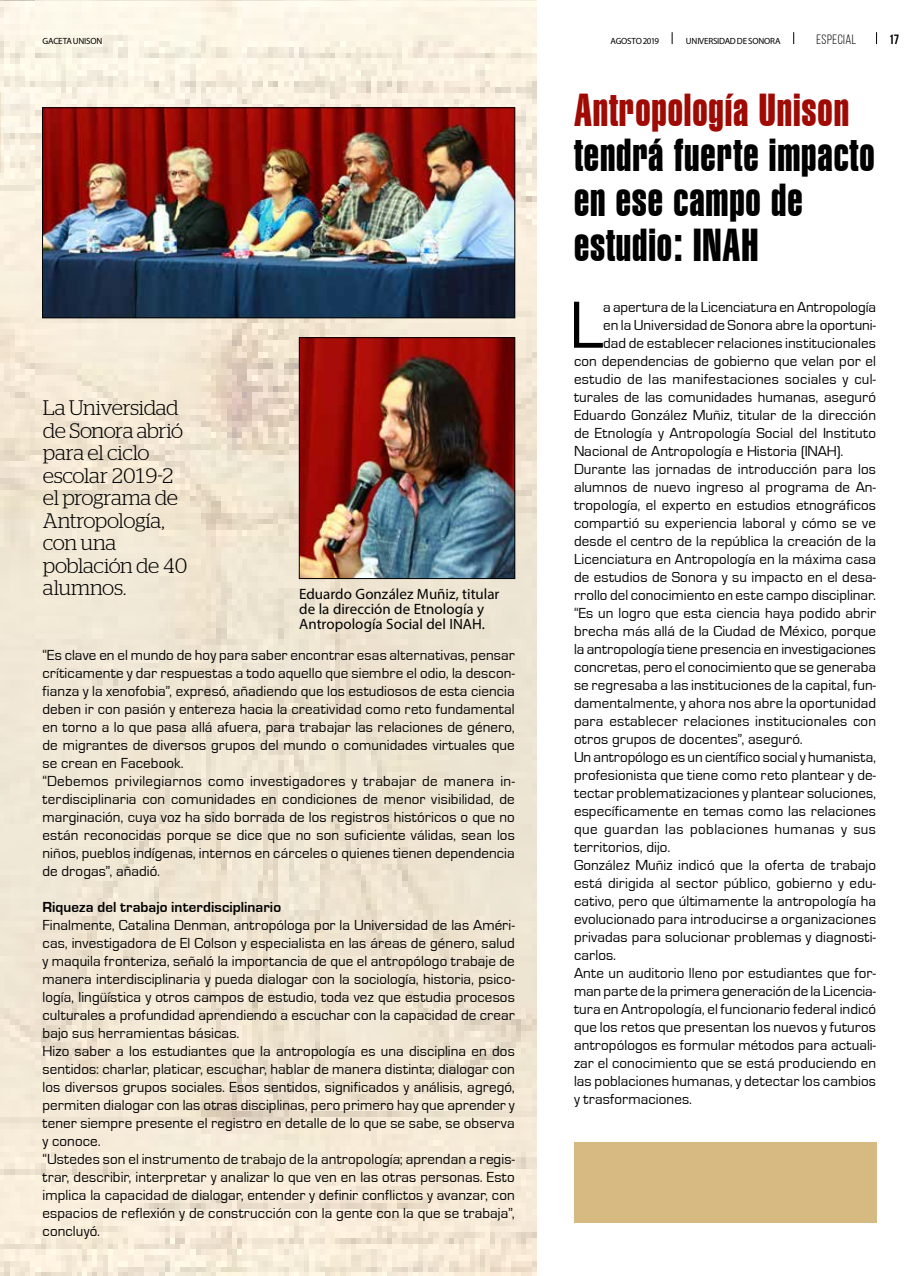
<style>
.page{position:relative;width:919px;height:1276px;background:#fff}
.page>*{position:absolute;margin:0;border:0;box-sizing:border-box;transform-origin:0 0}
.t1{font:69px "Eurostile";color:#000}
.t2{font:45px/45px "Swiss 911 BT Extra Compressed";letter-spacing:.02em;color:#000}
.t3{font:45px "Swiss 911 BT Extra Compressed";letter-spacing:.02em;color:#9f0a04}
.t4{font:300 21px/22.5px "Stag";letter-spacing:-.02em;color:#000}
.t5{font:15px/18px "Eurostile";letter-spacing:.005em;color:#000}
.t6{font:15px/15px "Myriad Pro";color:#000}
.t7{font:15px "Eurostile";letter-spacing:.03em;color:#000}
.t8{font:700 15px "Eurostile";letter-spacing:.005em;color:#000}
.t9{font:13.5px "Bebas Neue";letter-spacing:.035em;color:#000}
.t10{font:700 13.5px "Bebas Neue";color:#000}
.t11{font:9px "Myriad Pro";letter-spacing:-.025em;color:#000}
</style>
<div class="page">
<img style="left:0;top:0;width:536px;height:1276px">
<svg style="left:793px;top:32px;width:1px;height:12px"></svg>
<svg style="left:671px;top:32px;width:1px;height:12px"></svg>
<svg style="left:876px;top:32px;width:1px;height:12px"></svg>
<img style="left:44px;top:109px;width:469px;height:207px">
<div style="left:42px;top:107px;width:473px;height:211px;border:1px solid #000"></div>
<div style="left:574px;top:1142px;width:302px;height:81px;background:#d7ba82"></div>
<img style="left:301px;top:339px;width:212px;height:238px">
<div style="left:299px;top:337px;width:216px;height:242px;border:1px solid #000"></div>
<p class="t11" style="left:43px;top:36px;width:61px">GACETA UNISON</p>
<p class="t11" style="left:610px;top:36px;width:50px">AGOSTO 2019</p>
<p class="t11" style="left:686px;top:36px;width:96px">UNIVERSIDAD DE SONORA</p>
<p class="t9" style="left:816px;top:32px;width:41px">ESPECIAL</p>
<p class="t10" style="left:888px;top:32px;width:12px">17</p>
<h3 class="t4" style="left:43px;top:396px;width:146px">La Universidad de Sonora abrió para el ciclo escolar 2019-2 el programa de<br>Antropología, con una población de 40 alumnos.</h3>
<p class="t6" style="left:299px;top:586px;width:202px">Eduardo González Muñiz, titular de la dirección de Etnología y<br>Antropología Social del INAH.</p>
<p class="t5" style="left:43px;top:646px;width:473px">“Es clave en el mundo de hoy para saber encontrar esas alternativas, pensar críticamente y dar respuestas a todo aquello que siembre el odio, la descon&shy;fianza y la xenofobia”, expresó, añadiendo que los estudiosos de esta ciencia deben ir con pasión y entereza hacia la creatividad como reto fundamental en torno a lo que pasa allá afuera, para trabajar las relaciones de género, de migrantes de diversos grupos del mundo o comunidades virtuales que se crean en Facebook.<br>“Debemos privilegiarnos como investigadores y trabajar de manera in&shy;terdisciplinaria con comunidades en condiciones de menor visibilidad, de marginación, cuya voz ha sido borrada de los registros históricos o que no están reconocidas porque se dice que no son suficiente válidas, sean los niños, pueblos indígenas, internos en cárceles o quienes tienen dependencia de drogas”, añadió.</p>
<p class="t8" style="left:43px;top:899px;width:240px">Riqueza del trabajo interdisciplinario</p>
<p class="t5" style="left:43px;top:916px;width:474px">Finalmente, Catalina Denman, antropóloga por la Universidad de las Améri&shy;cas, investigadora de El Colson y especialista en las áreas de género, salud y maquila fronteriza, señaló la importancia de que el antropólogo trabaje de manera interdisciplinaria y pueda dialogar con la sociología, historia, psico&shy;logía, lingüística y otros campos de estudio, toda vez que estudia procesos culturales a profundidad aprendiendo a escuchar con la capacidad de crear bajo sus herramientas básicas.<br>Hizo saber a los estudiantes que la antropología es una disciplina en dos sentidos: charlar, platicar, escuchar, hablar de manera distinta; dialogar con los diversos grupos sociales. Esos sentidos, significados y análisis, agregó, permiten dialogar con las otras disciplinas, pero primero hay que aprender y tener siempre presente el registro en detalle de lo que se sabe, se observa y conoce.<br>“Ustedes son el instrumento de trabajo de la antropología; aprendan a regis&shy;trar, describir, interpretar y analizar lo que ven en las otras personas. Esto implica la capacidad de dialogar, entender y definir conflictos y avanzar, con espacios de reflexión y de construcción con la gente con la que se trabaja”, concluyó.</p>
<h2 class="t3" style="left:574px;top:84px;width:276px">Antropología Unison</h2>
<h2 class="t2" style="left:574px;top:133px;width:302px">tendrá fuerte impacto en ese campo de estudio: INAH</h2>
<h1 class="t1" style="left:569px;top:288px;width:35px">L</h1>
<p class="t5" style="left:603px;top:298px;width:274px">a apertura de la Licenciatura en Antropología</p>
<p class="t5" style="left:603px;top:316px;width:274px">en la Universidad de Sonora abre la oportuni-</p>
<p class="t5" style="left:603px;top:334px;width:274px">dad de establecer relaciones institucionales</p>
<p class="t5" style="left:574px;top:352px;width:303px">con dependencias de gobierno que velan por el</p>
<p class="t5" style="left:574px;top:370px;width:303px">estudio de las manifestaciones sociales y cul-</p>
<p class="t5" style="left:574px;top:388px;width:303px">turales de las comunidades humanas, aseguró</p>
<p class="t5" style="left:574px;top:406px;width:303px">Eduardo González Muñiz, titular de la dirección</p>
<p class="t5" style="left:574px;top:424px;width:303px">de Etnología y Antropología Social del Instituto</p>
<p class="t5" style="left:574px;top:442px;width:271px">Nacional de Antropología e Historia (INAH).</p>
<p class="t5" style="left:574px;top:460px;width:303px">Durante las jornadas de introducción para los</p>
<p class="t5" style="left:574px;top:478px;width:303px">alumnos de nuevo ingreso al programa de An-</p>
<p class="t5" style="left:574px;top:496px;width:303px">tropología, el experto en estudios etnográficos</p>
<p class="t5" style="left:574px;top:514px;width:303px">compartió su experiencia laboral y cómo se ve</p>
<p class="t5" style="left:574px;top:532px;width:303px">desde el centro de la república la creación de la</p>
<p class="t5" style="left:574px;top:550px;width:303px">Licenciatura en Antropología en la máxima casa</p>
<p class="t5" style="left:574px;top:568px;width:303px">de estudios de Sonora y su impacto en el desa-</p>
<p class="t5" style="left:574px;top:586px;width:303px">rrollo del conocimiento en este campo disciplinar.</p>
<p class="t5" style="left:574px;top:604px;width:303px">“Es un logro que esta ciencia haya podido abrir</p>
<p class="t5" style="left:574px;top:622px;width:303px">brecha más allá de la Ciudad de México, porque</p>
<p class="t5" style="left:574px;top:640px;width:303px">la antropología tiene presencia en investigaciones</p>
<p class="t5" style="left:574px;top:658px;width:303px">concretas, pero el conocimiento que se generaba</p>
<p class="t5" style="left:574px;top:676px;width:303px">se regresaba a las instituciones de la capital, fun-</p>
<p class="t5" style="left:574px;top:694px;width:303px">damentalmente, y ahora nos abre la oportunidad</p>
<p class="t5" style="left:574px;top:712px;width:303px">para establecer relaciones institucionales con</p>
<p class="t5" style="left:574px;top:730px;width:230px">otros grupos de docentes”, aseguró.</p>
<p class="t5" style="left:574px;top:748px;width:303px">Un antropólogo es un científico social y humanista,</p>
<p class="t5" style="left:574px;top:766px;width:303px">profesionista que tiene como reto plantear y de-</p>
<p class="t5" style="left:574px;top:784px;width:303px">tectar problematizaciones y plantear soluciones,</p>
<p class="t5" style="left:574px;top:802px;width:303px">específicamente en temas como las relaciones</p>
<p class="t7" style="left:574px;top:821px;width:303px">que guardan las poblaciones humanas y sus</p>
<p class="t5" style="left:574px;top:838px;width:98px">territorios, dijo.</p>
<p class="t5" style="left:574px;top:856px;width:303px">González Muñiz indicó que la oferta de trabajo</p>
<p class="t5" style="left:574px;top:874px;width:303px">está dirigida al sector público, gobierno y edu-</p>
<p class="t5" style="left:574px;top:892px;width:303px">cativo, pero que últimamente la antropología ha</p>
<p class="t5" style="left:574px;top:910px;width:303px">evolucionado para introducirse a organizaciones</p>
<p class="t5" style="left:574px;top:928px;width:303px">privadas para solucionar problemas y diagnosti-</p>
<p class="t5" style="left:574px;top:946px;width:44px">carlos.</p>
<p class="t5" style="left:574px;top:964px;width:303px">Ante un auditorio lleno por estudiantes que for-</p>
<p class="t5" style="left:574px;top:982px;width:303px">man parte de la primera generación de la Licencia-</p>
<p class="t5" style="left:574px;top:1000px;width:303px">tura en Antropología, el funcionario federal indicó</p>
<p class="t5" style="left:574px;top:1018px;width:303px">que los retos que presentan los nuevos y futuros</p>
<p class="t5" style="left:574px;top:1036px;width:303px">antropólogos es formular métodos para actuali-</p>
<p class="t5" style="left:574px;top:1054px;width:303px">zar el conocimiento que se está produciendo en</p>
<p class="t5" style="left:574px;top:1072px;width:303px">las poblaciones humanas, y detectar los cambios</p>
<p class="t5" style="left:574px;top:1090px;width:119px">y trasformaciones.</p>
</div>
